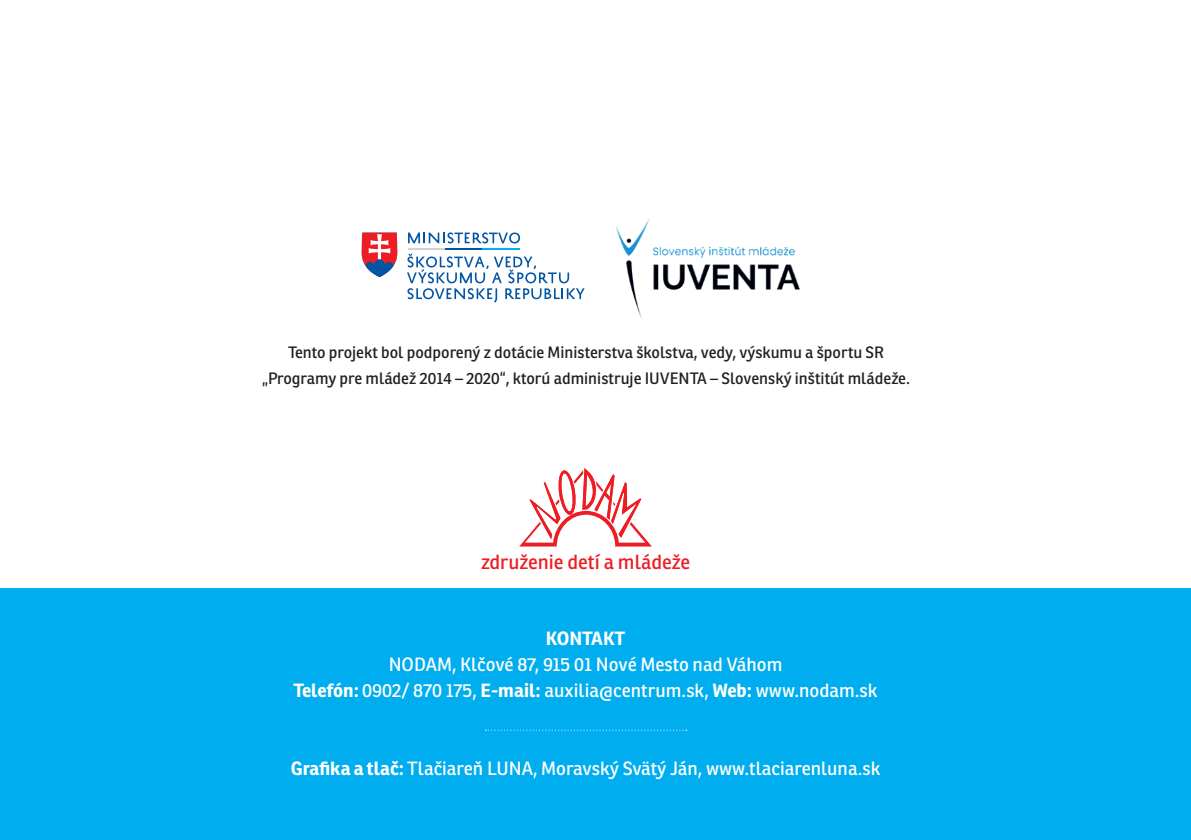
<style>
.page{position:relative;width:1191px;height:840px;background:#fff}
.page>*{position:absolute;margin:0;border:0;box-sizing:border-box;transform-origin:0 0}
.t1{font:19.8px "Ronnia";color:#ee1d23}
.text{font:18.6px "Ronnia";color:#fff}
.text-2{font:700 18.6px "Ronnia";color:#fff}
.text-3{font:16px/26px "Ronnia";color:#231f20;text-align:center}
.s1{font-weight:700}
</style>
<div class="page">
<div style="left:0;top:588px;width:1191px;height:251px;background:#00aeef"></div>
<svg style="left:519px;top:468px;width:133px;height:78px"></svg>
<img style="left:615px;top:218px;width:185px;height:101px">
<svg style="left:408px;top:232px;width:112px;height:11px"></svg>
<svg style="left:407px;top:253px;width:177px;height:49px"></svg>
<hr style="left:408px;top:248px;width:37px;height:1px;background:#d1d2d4">
<hr style="left:445px;top:248px;width:37px;height:1px;background:#0155a2">
<hr style="left:482px;top:248px;width:37px;height:1px;background:#00aeef">
<svg style="left:362px;top:232px;width:35px;height:45px"></svg>
<svg style="left:485px;top:729px;width:201px;height:1px"></svg>
<p class="text-3" style="left:262px;top:339px;width:649px">Tento projekt bol podporený z dotácie Ministerstva školstva, vedy, výskumu a športu SR „Programy pre mládež 2014 – 2020“, ktorú administruje IUVENTA – Slovenský inštitút mládeže.</p>
<p class="t1" style="left:481px;top:549px;width:210px">združenie detí a mládeže</p>
<p class="text-2" style="left:546px;top:626px;width:81px">KONTAKT</p>
<p class="text" style="left:389px;top:652px;width:395px">NODAM, Klčové 87, 915 01 Nové Mesto nad Váhom</p>
<p class="text" style="left:293px;top:678px;width:585px"><span class="s1">Telefón:</span> 0902/ 870 175, <span class="s1">E-mail:</span> auxilia@centrum.sk, <span class="s1">Web:</span> www.nodam.sk</p>
<p class="text" style="left:291px;top:756px;width:591px"><span class="s1">Grafika a tlač:</span> Tlačiareň LUNA, Moravský Svätý Ján, www.tlaciarenluna.sk</p>
</div>
